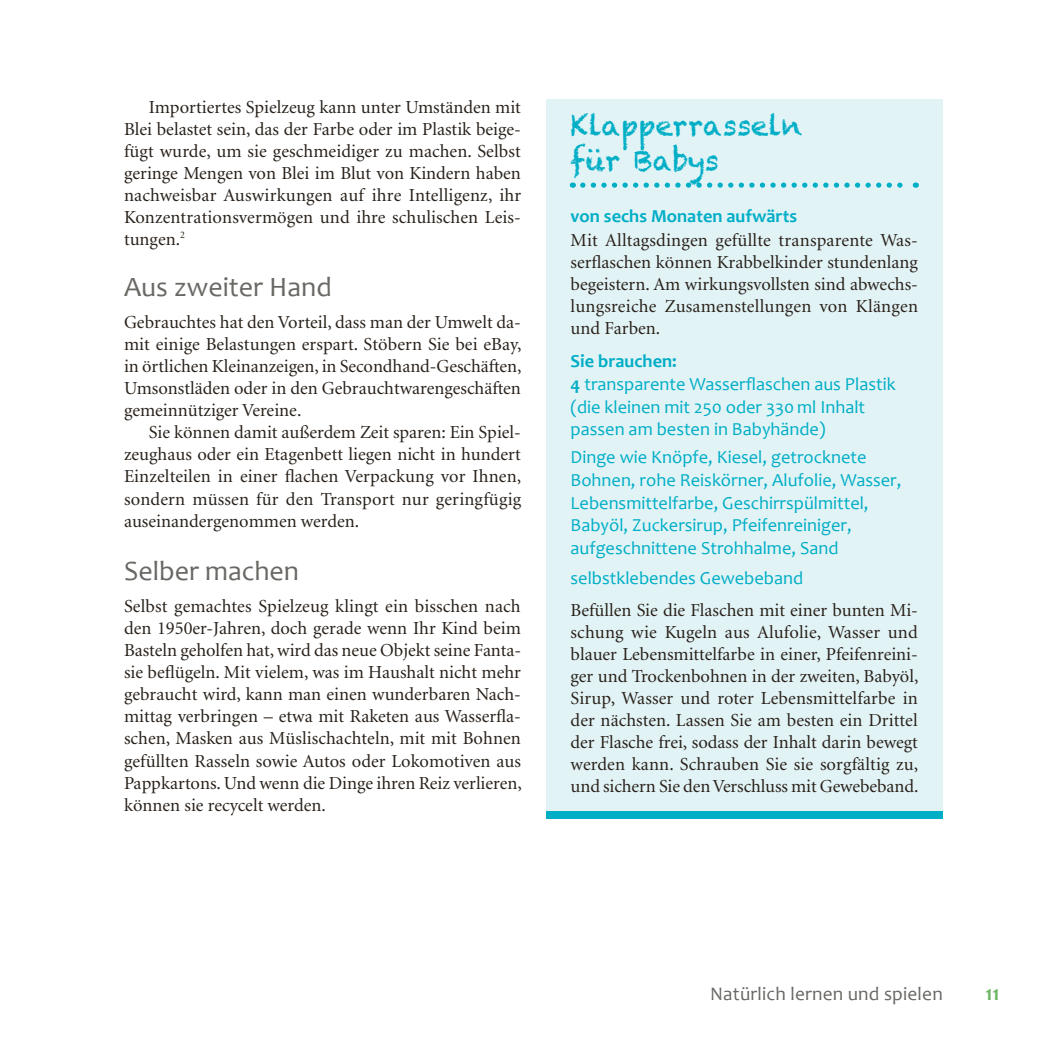
<style>
.page{position:relative;width:1042px;height:1042px;background:#fff}
.page>*{position:absolute;margin:0;border:0;box-sizing:border-box;transform-origin:0 0}
.t1{font:28px "Candara";color:#6a6864}
.t2{font:28px/35px "Chalkduster";color:#00aec6}
.t3{font:700 21px "Candara";color:#71b768}
.t4{font:19.25px "Candara";letter-spacing:.01em;color:#6a6864}
.t5{font:18.38px/22.1px "Minion";color:#29211a;text-align:justify}
.t6{font:18.38px/22.8px "Candara";color:#00aec6}
.t7{font:700 18.38px "Candara";color:#00aec6}
.s1{font-weight:700}
</style>
<div class="page">
<div style="left:546px;top:99px;width:397px;height:720px;background:#e2f3f6"></div>
<div style="left:546px;top:812px;width:397px;height:7px;background:#00aec6"></div>
<svg style="left:583px;top:182px;width:333px;height:6px"></svg>
<p class="t5" style="left:124px;top:97px;width:399px;text-indent:25px">Importiertes Spielzeug kann unter Umständen mit Blei belastet sein, das der Farbe oder im Plastik beige&shy;fügt wurde, um sie geschmeidiger zu machen. Selbst geringe Mengen von Blei im Blut von Kindern haben nachweisbar Auswirkungen auf ihre Intelligenz, ihr Konzentrationsvermögen und ihre schulischen Leis&shy;tungen.<sup>2</sup></p>
<h1 class="t1" style="left:124px;top:269px;width:209px">Aus zweiter Hand</h1>
<p class="t5" style="left:124px;top:312px;width:399px">Gebrauchtes hat den Vorteil, dass man der Umwelt da&shy;mit einige Belastungen erspart. Stöbern Sie bei eBay, in örtlichen Kleinanzeigen, in Secondhand-Geschäften, Umsonstläden oder in den Gebrauchtwarengeschäften gemeinnütziger Vereine.</p>
<p class="t5" style="left:124px;top:422px;width:399px;text-indent:25px">Sie können damit außerdem Zeit sparen: Ein Spiel&shy;zeughaus oder ein Etagenbett liegen nicht in hundert Einzelteilen in einer flachen Verpackung vor Ihnen, sondern müssen für den Transport nur geringfügig auseinandergenommen werden.</p>
<h1 class="t1" style="left:124px;top:553px;width:177px">Selber machen</h1>
<p class="t5" style="left:124px;top:596px;width:399px">Selbst gemachtes Spielzeug klingt ein bisschen nach den 1950er-Jahren, doch gerade wenn Ihr Kind beim Basteln geholfen hat, wird das neue Objekt seine Fanta&shy;sie beflügeln. Mit vielem, was im Haushalt nicht mehr gebraucht wird, kann man einen wunderbaren Nach&shy;mittag verbringen – etwa mit Raketen aus Wasserfla&shy;schen, Masken aus Müslischachteln, mit mit Bohnen gefüllten Rasseln sowie Autos oder Lokomotiven aus Pappkartons. Und wenn die Dinge ihren Reiz verlieren, können sie recycelt werden.</p>
<h1 class="t2" style="left:570px;top:108px;width:233px">Klapperrasseln für Babys</h1>
<p class="t7" style="left:570px;top:205px;width:228px">von sechs Monaten aufwärts</p>
<p class="t5" style="left:570px;top:230px;width:349px">Mit Alltagsdingen gefüllte transparente Was&shy;serflaschen können Krabbelkinder stundenlang begeistern. Am wirkungsvollsten sind abwechs&shy;lungsreiche Zusamenstellungen von Klängen und Farben.</p>
<p class="t6" style="left:570px;top:349px;width:326px"><span class="s1">Sie brauchen:<br>4</span> transparente Wasserflaschen aus Plastik (die kleinen mit 250 oder 330 ml Inhalt passen am besten in Babyhände)</p>
<p class="t6" style="left:570px;top:445px;width:332px">Dinge wie Knöpfe, Kiesel, getrocknete Bohnen, rohe Reiskörner, Alufolie, Wasser, Lebensmittelfarbe, Geschirrspülmittel, Babyöl, Zuckersirup, Pfeifenreiniger, aufgeschnittene Strohhalme, Sand</p>
<p class="t6" style="left:570px;top:566px;width:234px">selbstklebendes Gewebeband</p>
<p class="t5" style="left:570px;top:599px;width:349px">Befüllen Sie die Flaschen mit einer bunten Mi&shy;schung wie Kugeln aus Alufolie, Wasser und blauer Lebensmittelfarbe in einer, Pfeifenreini&shy;ger und Trockenbohnen in der zweiten, Babyöl, Sirup, Wasser und roter Lebensmittelfarbe in der nächsten. Lassen Sie am besten ein Drittel der Flasche frei, sodass der Inhalt darin bewegt werden kann. Schrauben Sie sie sorgfältig zu, und sichern Sie den Verschluss mit Gewebeband.</p>
<p class="t4" style="left:710px;top:982px;width:234px">Natürlich lernen und spielen</p>
<p class="t3" style="left:985px;top:980px;width:16px">11</p>
</div>
